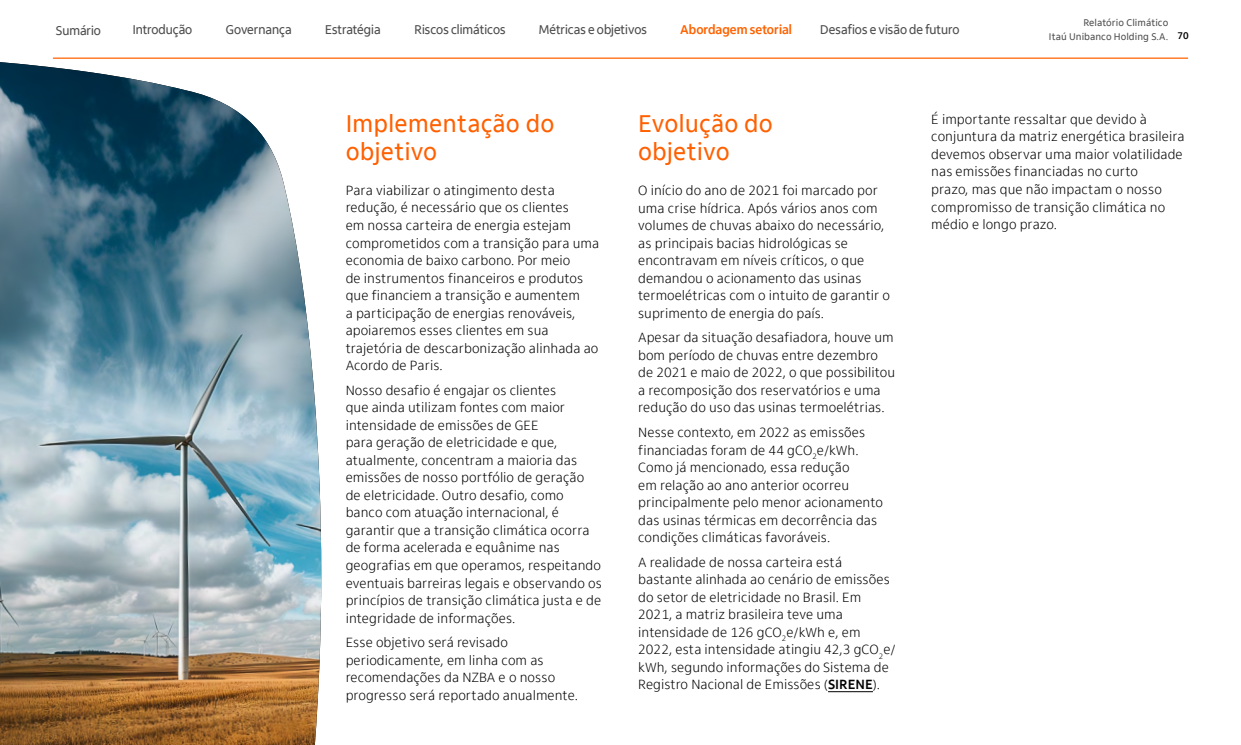
<style>
.page{position:relative;width:1241px;height:745px;background:#fff}
.page>*{position:absolute;margin:0;border:0;box-sizing:border-box;transform-origin:0 0}
.terceiro-título{font:25px/27.5px "Itau Text Pro";color:#ff6000}
.texto-corrido{font:300 13.75px/17.5px "Itau Text Pro";color:#000}
.t1{font:13.12px "Itau Display";color:#4c4c4c}
.t2{font:700 13.12px "Itau Display";color:#ff6200}
.t3{font:10px/13.8px "Itau Text Pro";color:#4c4c4c;text-align:right}
.t4{font:700 10px "Itau Text Pro";color:#000}
.s1{font-weight:700}
</style>
<div class="page">
<hr style="left:53px;top:57px;width:1134px;height:2px;background:#ff6200">
<hr style="left:827px;top:691px;width:45px;height:1px;background:#000">
<img style="left:0;top:62px;width:321px;height:682px">
<p class="t1" style="left:133px;top:22px;width:61px">Introdução</p>
<p class="t1" style="left:226px;top:22px;width:67px">Governança</p>
<p class="t1" style="left:325px;top:22px;width:57px">Estratégia</p>
<p class="t1" style="left:414px;top:22px;width:93px">Riscos climáticos</p>
<p class="t1" style="left:539px;top:22px;width:109px">Métricas e objetivos</p>
<p class="t2" style="left:680px;top:22px;width:113px">Abordagem setorial</p>
<p class="t1" style="left:820px;top:22px;width:141px">Desafios e visão de futuro</p>
<p class="t3" style="left:1048px;top:16px;width:121px">Relatório Climático<br>Itaú Unibanco Holding S.A.</p>
<p class="t1" style="left:56px;top:23px;width:47px">Sumário</p>
<p class="t4" style="left:1177px;top:29px;width:13px">70</p>
<p class="terceiro-título" style="left:345px;top:110px;width:210px">Implementação do objetivo</p>
<p class="texto-corrido" style="left:345px;top:182px;width:255px">Para viabilizar o atingimento desta redução, é necessário que os clientes<br>em nossa carteira de energia estejam comprometidos com a transição para uma economia de baixo carbono. Por meio<br>de instrumentos financeiros e produtos que financiem a transição e aumentem<br>a participação de energias renováveis, apoiaremos esses clientes em sua trajetória de descarbonização alinhada ao Acordo de Paris.</p>
<p class="texto-corrido" style="left:345px;top:381px;width:258px">Nosso desafio é engajar os clientes<br>que ainda utilizam fontes com maior intensidade de emissões de GEE<br>para geração de eletricidade e que, atualmente, concentram a maioria das emissões de nosso portfólio de geração de eletricidade. Outro desafio, como banco com atuação internacional, é garantir que a transição climática ocorra de forma acelerada e equânime nas geografias em que operamos, respeitando eventuais barreiras legais e observando os princípios de transição climática justa e de integridade de informações.</p>
<p class="texto-corrido" style="left:345px;top:633px;width:234px">Esse objetivo será revisado periodicamente, em linha com as recomendações da NZBA e o nosso progresso será reportado anualmente.</p>
<p class="terceiro-título" style="left:638px;top:110px;width:136px">Evolução do objetivo</p>
<p class="texto-corrido" style="left:638px;top:182px;width:253px">O início do ano de 2021 foi marcado por uma crise hídrica. Após vários anos com volumes de chuvas abaixo do necessário, as principais bacias hidrológicas se encontravam em níveis críticos, o que demandou o acionamento das usinas termoelétricas com o intuito de garantir o suprimento de energia do país.</p>
<p class="texto-corrido" style="left:638px;top:329px;width:258px">Apesar da situação desafiadora, houve um bom período de chuvas entre dezembro de 2021 e maio de 2022, o que possibilitou a recomposição dos reservatórios e uma redução do uso das usinas termoelétrias.</p>
<p class="texto-corrido" style="left:638px;top:423px;width:246px">Nesse contexto, em 2022 as emissões financiadas foram de 44 gCO<sub>2</sub>e/kWh.<br>Como já mencionado, essa redução<br>em relação ao ano anterior ocorreu principalmente pelo menor acionamento das usinas térmicas em decorrência das condições climáticas favoráveis.</p>
<p class="texto-corrido" style="left:638px;top:553px;width:258px">A realidade de nossa carteira está bastante alinhada ao cenário de emissões do setor de eletricidade no Brasil. Em 2021, a matriz brasileira teve uma intensidade de 126 gCO<sub>2</sub>e/kWh e, em 2022, esta intensidade atingiu 42,3 gCO<sub>2</sub>e/ kWh, segundo informações do Sistema de Registro Nacional de Emissões (<span class="s1">SIRENE</span>).</p>
<p class="texto-corrido" style="left:931px;top:111px;width:255px">É importante ressaltar que devido à conjuntura da matriz energética brasileira devemos observar uma maior volatilidade nas emissões financiadas no curto<br>prazo, mas que não impactam o nosso compromisso de transição climática no médio e longo prazo.</p>
</div>
